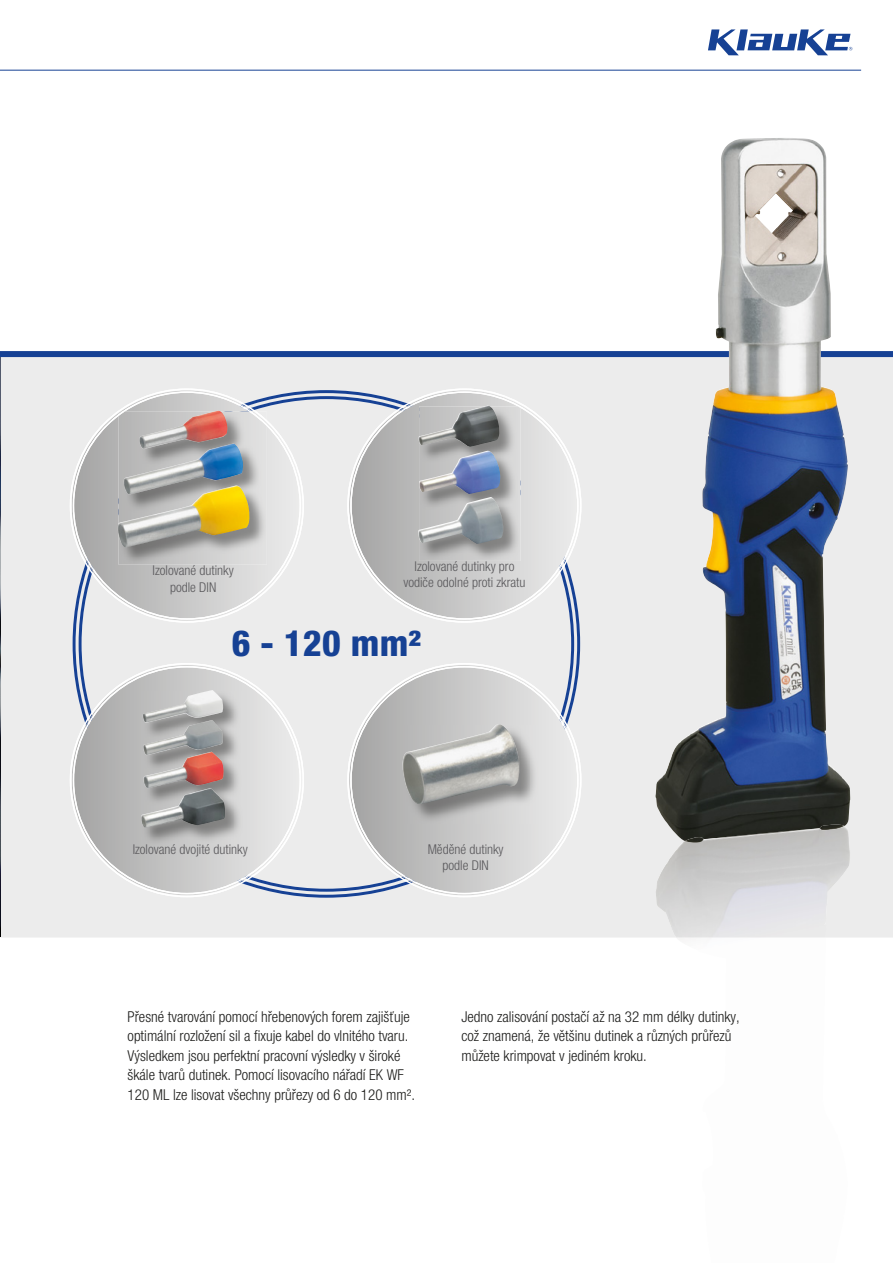
<style>
.page{position:relative;width:893px;height:1263px;background:#fff}
.page>*{position:absolute;margin:0;border:0;box-sizing:border-box;transform-origin:0 0}
.t1{font:800 condensed 36px "Helvetica Neue LT Pro";letter-spacing:.01em;color:#164194}
.t2{font:300 condensed 15px/19.5px "Helvetica Neue LT Pro";color:#1d1d1b}
.t3{font:300 condensed 13.5px/16.2px "Helvetica Neue LT Pro";color:#59585b;text-align:center}
</style>
<div class="page">
<div style="left:0;top:357px;width:893px;height:580px;background:#ececec"></div>
<img style="left:0;top:354px;width:1px;height:582px">
<svg style="left:708px;top:29px;width:144px;height:26px"></svg>
<hr style="left:0;top:70px;width:861px;height:1px;background:#164194">
<div style="left:0;top:351px;width:893px;height:6px;background:#164194"></div>
<img style="left:655px;top:138px;width:190px;height:703px">
<img style="left:655px;top:827px;width:188px;height:110px">
<img style="left:685px;top:824px;width:159px;height:18px">
<div style="left:79px;top:396px;width:495px;height:496px;background:#ececec"></div>
<svg style="left:70px;top:388px;width:234px;height:235px;background:#eaebec"></svg>
<svg style="left:73px;top:391px;width:228px;height:229px;background:#d2d3d4"></svg>
<img style="left:119px;top:426px;width:148px;height:139px">
<img style="left:250px;top:412px;width:17px;height:14px">
<img style="left:118px;top:411px;width:132px;height:137px">
<svg style="left:70px;top:663px;width:234px;height:234px;fill:#ececec"></svg>
<svg style="left:73px;top:666px;width:228px;height:228px;background:#d0d1d2"></svg>
<img style="left:142px;top:691px;width:100px;height:154px">
<img style="left:141px;top:690px;width:84px;height:138px">
<svg style="left:347px;top:663px;width:234px;height:234px;background:#e8e9eb"></svg>
<svg style="left:350px;top:666px;width:229px;height:228px;background:#d0d1d2"></svg>
<img style="left:403px;top:725px;width:135px;height:98px">
<img style="left:402px;top:724px;width:118px;height:80px">
<svg style="left:347px;top:388px;width:234px;height:235px;background:#eaebec"></svg>
<svg style="left:350px;top:391px;width:229px;height:229px;background:#d1d2d3"></svg>
<img style="left:419px;top:406px;width:102px;height:155px">
<img style="left:418px;top:405px;width:85px;height:139px">
<p class="t3" style="left:153px;top:562px;width:83px">Izolované dutinky podle DIN</p>
<p class="t3" style="left:403px;top:558px;width:124px">Izolované dutinky pro vodiče odolné proti zkratu</p>
<h1 class="t1" style="left:232px;top:620px;width:191px">6 - 120 mm²</h1>
<p class="t3" style="left:133px;top:841px;width:117px">Izolované dvojité dutinky</p>
<p class="t3" style="left:428px;top:841px;width:77px">Měděné dutinky podle DIN</p>
<p class="t2" style="left:128px;top:1006px;width:289px">Přesné tvarování pomocí hřebenových forem zajišťuje optimální rozložení sil a fixuje kabel do vlnitého tvaru.<br>Výsledkem jsou perfektní pracovní výsledky v široké škále tvarů dutinek. Pomocí lisovacího nářadí EK WF 120 ML lze lisovat všechny průřezy od 6 do 120 mm².</p>
<p class="t2" style="left:461px;top:1006px;width:280px">Jedno zalisování postačí až na 32 mm délky dutinky, což znamená, že většinu dutinek a různých průřezů můžete krimpovat v jediném kroku.</p>
</div>
